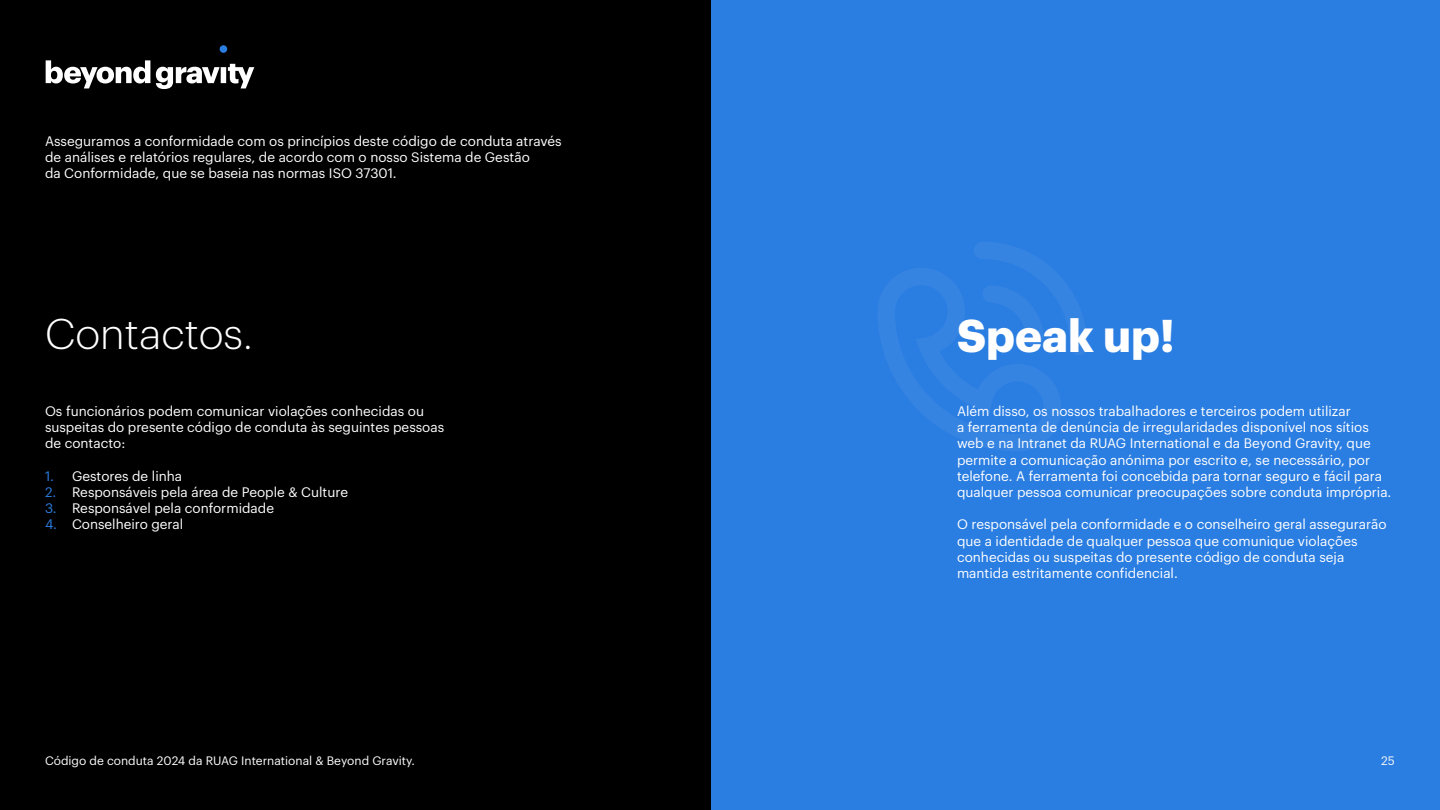
<style>
.page{position:relative;width:1440px;height:810px;background:#000}
.page>*{position:absolute;margin:0;border:0;box-sizing:border-box;transform-origin:0 0}
.t1{font:700 45px "Graphik";color:#fff}
.t2{font:300 42px "Graphik";color:#fff}
.t3{font:13.5px/16.2px "Graphik";color:#fff}
.t4{font:12px "Graphik";color:#fff}
.t5{font:12px "Graphik";color:#fafafa}
.s1{color:#2a7de1}
</style>
<div class="page">
<div style="left:711px;top:0;width:729px;height:810px;background:#2a7de1"></div>
<svg style="left:46px;top:60px;width:208px;height:29px"></svg>
<div style="left:220px;top:45px;width:7px;height:8px;background:#2a7de1;border-radius:50%"></div>
<svg style="left:878px;top:242px;width:209px;height:209px"></svg>
<p class="t3" style="left:45px;top:132px;width:518px">Asseguramos a conformidade com os princípios deste código de conduta através de análises e relatórios regulares, de acordo com o nosso Sistema de Gestão<br>da Conformidade, que se baseia nas normas ISO 37301.</p>
<h2 class="t2" style="left:45px;top:304px;width:209px">Contactos.</h2>
<h1 class="t1" style="left:957px;top:301px;width:219px">Speak up!</h1>
<p class="t3" style="left:45px;top:402px;width:401px">Os funcionários podem comunicar violações conhecidas ou suspeitas do presente código de conduta às seguintes pessoas de contacto:</p>
<p class="t3" style="left:45px;top:467px;width:139px"><span class="s1">1.</span> Gestores de linha</p>
<p class="t3" style="left:45px;top:483px;width:305px"><span class="s1">2.</span> Responsáveis pela área de People &amp; Culture</p>
<p class="t3" style="left:45px;top:499px;width:231px"><span class="s1">3.</span> Responsável pela conformidade</p>
<p class="t3" style="left:45px;top:515px;width:140px"><span class="s1">4.</span> Conselheiro geral</p>
<p class="t3" style="left:957px;top:402px;width:436px">Além disso, os nossos trabalhadores e terceiros podem utilizar<br>a ferramenta de denúncia de irregularidades disponível nos sítios web e na Intranet da RUAG International e da Beyond Gravity, que permite a comunicação anónima por escrito e, se necessário, por telefone. A ferramenta foi concebida para tornar seguro e fácil para qualquer pessoa comunicar preocupações sobre conduta imprópria.</p>
<p class="t3" style="left:957px;top:515px;width:431px">O responsável pela conformidade e o conselheiro geral assegurarão que a identidade de qualquer pessoa que comunique violações conhecidas ou suspeitas do presente código de conduta seja mantida estritamente confidencial.</p>
<p class="t4" style="left:45px;top:752px;width:371px">Código de conduta 2024 da RUAG International &amp; Beyond Gravity.</p>
<p class="t5" style="left:1381px;top:752px;width:15px">25</p>
</div>
